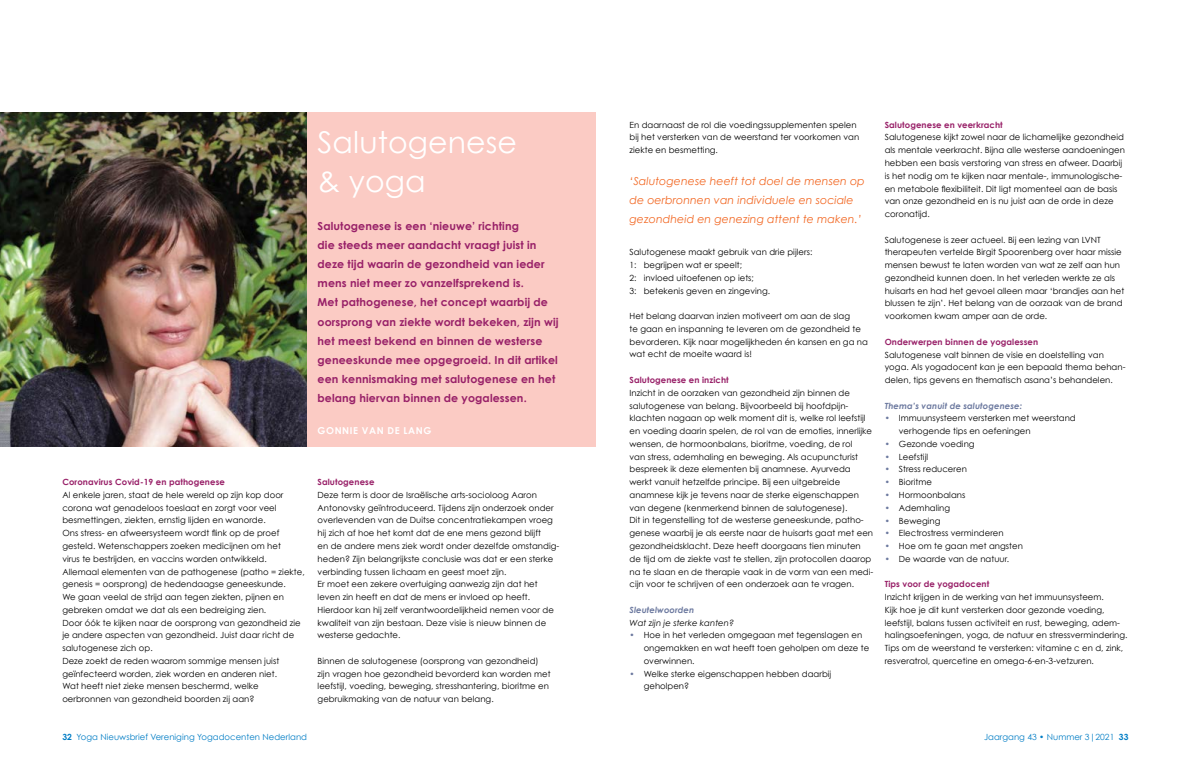
<style>
.page{position:relative;width:1191px;height:766px;background:#fff}
.page>*{position:absolute;margin:0;border:0;box-sizing:border-box;transform-origin:0 0}
.t1{font:30px/38.3px "Century Gothic";letter-spacing:.005em;color:#fff}
.t2{font:700 11px/19.1px "Century Gothic";letter-spacing:.01em;color:#982068}
.t3{font:italic 11px/19.1px "Century Gothic";letter-spacing:.005em;color:#f26722}
.t4{font:700 9.5px "Century Gothic";letter-spacing:.06em;color:#fff}
.t5{font:8.5px/12.8px "Century Gothic";letter-spacing:.005em;color:#000}
.t6{font:700 8.5px "Century Gothic";letter-spacing:.01em;color:#982068}
.t7{font:8.5px "Century Gothic";letter-spacing:.005em;color:#007dc5}
.t8{font:italic 700 8.5px "Century Gothic";letter-spacing:.01em;color:#6c799f}
.t9{font:italic 8.5px "Century Gothic";letter-spacing:.005em;color:#000}
.s1{color:#6c799f}
.s2{font-weight:700}
</style>
<div class="page">
<div style="left:0;top:112px;width:595px;height:334px;background:#fbcbc4"></div>
<img style="left:0;top:112px;width:306px;height:334px">
<h1 class="t1" style="left:317px;top:123px;width:201px">Salutogenese &amp; yoga</h1>
<p class="t2" style="left:317px;top:216px;width:243px">Salutogenese is een ‘nieuwe’ richting<br>die steeds meer aandacht vraagt juist in deze tijd waarin de gezondheid van ieder mens niet meer zo vanzelfsprekend is.<br>Met pathogenese, het concept waarbij de oorsprong van ziekte wordt bekeken, zijn wij het meest bekend en binnen de westerse geneeskunde mee opgegroeid. In dit artikel een kennismaking met salutogenese en het belang hiervan binnen de yogalessen.</p>
<p class="t4" style="left:317px;top:424px;width:115px">GONNIE VAN DE LANG</p>
<p class="t6" style="left:62px;top:476px;width:164px">Coronavirus Covid-19 en pathogenese</p>
<p class="t5" style="left:62px;top:488px;width:244px">Al enkele jaren, staat de hele wereld op zijn kop door corona wat genadeloos toeslaat en zorgt voor veel besmettingen, ziekten, ernstig lijden en wanorde.<br>Ons stress- en afweersysteem wordt flink op de proef gesteld. Wetenschappers zoeken medicijnen om het<br>virus te bestrijden, en vaccins worden ontwikkeld.<br>Allemaal elementen van de pathogenese (patho = ziekte, genesis = oorsprong) de hedendaagse geneeskunde.<br>We gaan veelal de strijd aan tegen ziekten, pijnen en gebreken omdat we dat als een bedreiging zien.<br>Door óók te kijken naar de oorsprong van gezondheid zie je andere aspecten van gezondheid. Juist daar richt de salutogenese zich op.<br>Deze zoekt de reden waarom sommige mensen juist geïnfecteerd worden, ziek worden en anderen niet.<br>Wat heeft niet zieke mensen beschermd, welke oerbronnen van gezondheid boorden zij aan?</p>
<p class="t6" style="left:317px;top:476px;width:58px">Salutogenese</p>
<p class="t5" style="left:317px;top:488px;width:243px">Deze term is door de Israëlische arts-socioloog Aaron Antonovsky geïntroduceerd. Tijdens zijn onderzoek onder overlevenden van de Duitse concentratiekampen vroeg hij zich af hoe het komt dat de ene mens gezond blijft<br>en de andere mens ziek wordt onder dezelfde omstandig&shy;heden? Zijn belangrijkste conclusie was dat er een sterke verbinding tussen lichaam en geest moet zijn.<br>Er moet een zekere overtuiging aanwezig zijn dat het leven zin heeft en dat de mens er invloed op heeft.<br>Hierdoor kan hij zelf verantwoordelijkheid nemen voor de kwaliteit van zijn bestaan. Deze visie is nieuw binnen de westerse gedachte.</p>
<p class="t5" style="left:317px;top:654px;width:234px">Binnen de salutogenese (oorsprong van gezondheid) zijn vragen hoe gezondheid bevorderd kan worden met leefstijl, voeding, beweging, stresshantering, bioritme en gebruikmaking van de natuur van belang.</p>
<p class="t5" style="left:629px;top:118px;width:231px">En daarnaast de rol die voedingssupplementen spelen bij het versterken van de weerstand ter voorkomen van ziekte en besmetting.</p>
<p class="t3" style="left:629px;top:171px;width:237px">‘Salutogenese heeft tot doel de mensen op de oerbronnen van individuele en sociale gezondheid en genezing attent te maken.’</p>
<p class="t5" style="left:629px;top:246px;width:184px">Salutogenese maakt gebruik van drie pijlers:<br>1: begrijpen wat er speelt;<br>2: invloed uitoefenen op iets;<br>3: betekenis geven en zingeving.</p>
<p class="t5" style="left:629px;top:309px;width:240px">Het belang daarvan inzien motiveert om aan de slag<br>te gaan en inspanning te leveren om de gezondheid te bevorderen. Kijk naar mogelijkheden én kansen en ga na wat echt de moeite waard is!</p>
<p class="t6" style="left:629px;top:374px;width:101px">Salutogenese en inzicht</p>
<p class="t5" style="left:629px;top:386px;width:245px">Inzicht in de oorzaken van gezondheid zijn binnen de salutogenese van belang. Bijvoorbeeld bij hoofdpijn&shy;klachten nagaan op welk moment dit is, welke rol leefstijl en voeding daarin spelen, de rol van de emoties, innerlijke wensen, de hormoonbalans, bioritme, voeding, de rol<br>van stress, ademhaling en beweging. Als acupuncturist bespreek ik deze elementen bij anamnese. Ayurveda werkt vanuit hetzelfde principe. Bij een uitgebreide anamnese kijk je tevens naar de sterke eigenschappen van degene (kenmerkend binnen de salutogenese).<br>Dit in tegenstelling tot de westerse geneeskunde, patho&shy;genese waarbij je als eerste naar de huisarts gaat met een gezondheidsklacht. Deze heeft doorgaans tien minuten de tijd om de ziekte vast te stellen, zijn protocollen daarop na te slaan en de therapie vaak in de vorm van een medi&shy;cijn voor te schrijven of een onderzoek aan te vragen.</p>
<p class="t8" style="left:629px;top:604px;width:66px">Sleutelwoorden</p>
<p class="t9" style="left:629px;top:617px;width:106px">Wat zijn je sterke kanten?</p>
<p class="t5" style="left:643px;top:628px;width:227px;text-indent:-14px"><span class="s1">•</span> Hoe in het verleden omgegaan met tegenslagen en ongemakken en wat heeft toen geholpen om deze te overwinnen.</p>
<p class="t5" style="left:643px;top:667px;width:189px;text-indent:-14px"><span class="s1">•</span> Welke sterke eigenschappen hebben daarbij geholpen?</p>
<p class="t6" style="left:884px;top:119px;width:120px">Salutogenese en veerkracht</p>
<p class="t5" style="left:884px;top:131px;width:242px">Salutogenese kijkt zowel naar de lichamelijke gezondheid als mentale veerkracht. Bijna alle westerse aandoeningen hebben een basis verstoring van stress en afweer. Daarbij is het nodig om te kijken naar mentale-, immunologische&shy;en metabole flexibiliteit. Dit ligt momenteel aan de basis van onze gezondheid en is nu juist aan de orde in deze coronatijd.</p>
<p class="t5" style="left:884px;top:233px;width:241px">Salutogenese is zeer actueel. Bij een lezing van LVNT therapeuten vertelde Birgit Spoorenberg over haar missie mensen bewust te laten worden van wat ze zelf aan hun gezondheid kunnen doen. In het verleden werkte ze als huisarts en had het gevoel alleen maar ‘brandjes aan het blussen te zijn’. Het belang van de oorzaak van de brand voorkomen kwam amper aan de orde.</p>
<p class="t6" style="left:884px;top:336px;width:155px">Onderwerpen binnen de yogalessen</p>
<p class="t5" style="left:884px;top:348px;width:242px">Salutogenese valt binnen de visie en doelstelling van yoga. Als yogadocent kan je een bepaald thema behan&shy;delen, tips gevens en thematisch asana’s behandelen.</p>
<p class="t8" style="left:884px;top:400px;width:139px">Thema’s vanuit de salutogenese:</p>
<p class="t5" style="left:899px;top:411px;width:178px;text-indent:-14px"><span class="s1">•</span> Immuunsysteem versterken met weerstand verhogende tips en oefeningen</p>
<p class="t5" style="left:884px;top:437px;width:91px"><span class="s1">•</span> Gezonde voeding</p>
<p class="t5" style="left:884px;top:450px;width:45px"><span class="s1">•</span> Leefstijl</p>
<p class="t5" style="left:884px;top:462px;width:84px"><span class="s1">•</span> Stress reduceren</p>
<p class="t5" style="left:884px;top:475px;width:49px"><span class="s1">•</span> Bioritme</p>
<p class="t5" style="left:884px;top:488px;width:82px"><span class="s1">•</span> Hormoonbalans</p>
<p class="t5" style="left:884px;top:501px;width:67px"><span class="s1">•</span> Ademhaling</p>
<p class="t5" style="left:884px;top:514px;width:57px"><span class="s1">•</span> Beweging</p>
<p class="t5" style="left:884px;top:526px;width:120px"><span class="s1">•</span> Electrostress verminderen</p>
<p class="t5" style="left:884px;top:539px;width:140px"><span class="s1">•</span> Hoe om te gaan met angsten</p>
<p class="t5" style="left:884px;top:552px;width:126px"><span class="s1">•</span> De waarde van de natuur.</p>
<p class="t6" style="left:884px;top:578px;width:106px">Tips voor de yogadocent</p>
<p class="t5" style="left:884px;top:590px;width:244px">Inzicht krijgen in de werking van het immuunsysteem.<br>Kijk hoe je dit kunt versterken door gezonde voeding, leefstijl, balans tussen activiteit en rust, beweging, adem&shy;halingsoefeningen, yoga, de natuur en stressvermindering.<br>Tips om de weerstand te versterken: vitamine c en d, zink, resveratrol, quercetine en omega-6-en-3-vetzuren.</p>
<p class="t7" style="left:62px;top:732px;width:246px"><span class="s2">32</span> Yoga Nieuwsbrief Vereniging Yogadocenten Nederland</p>
<p class="t7" style="left:984px;top:732px;width:146px">Jaargang 43 • Nummer 3|2021 <span class="s2">33</span></p>
</div>
